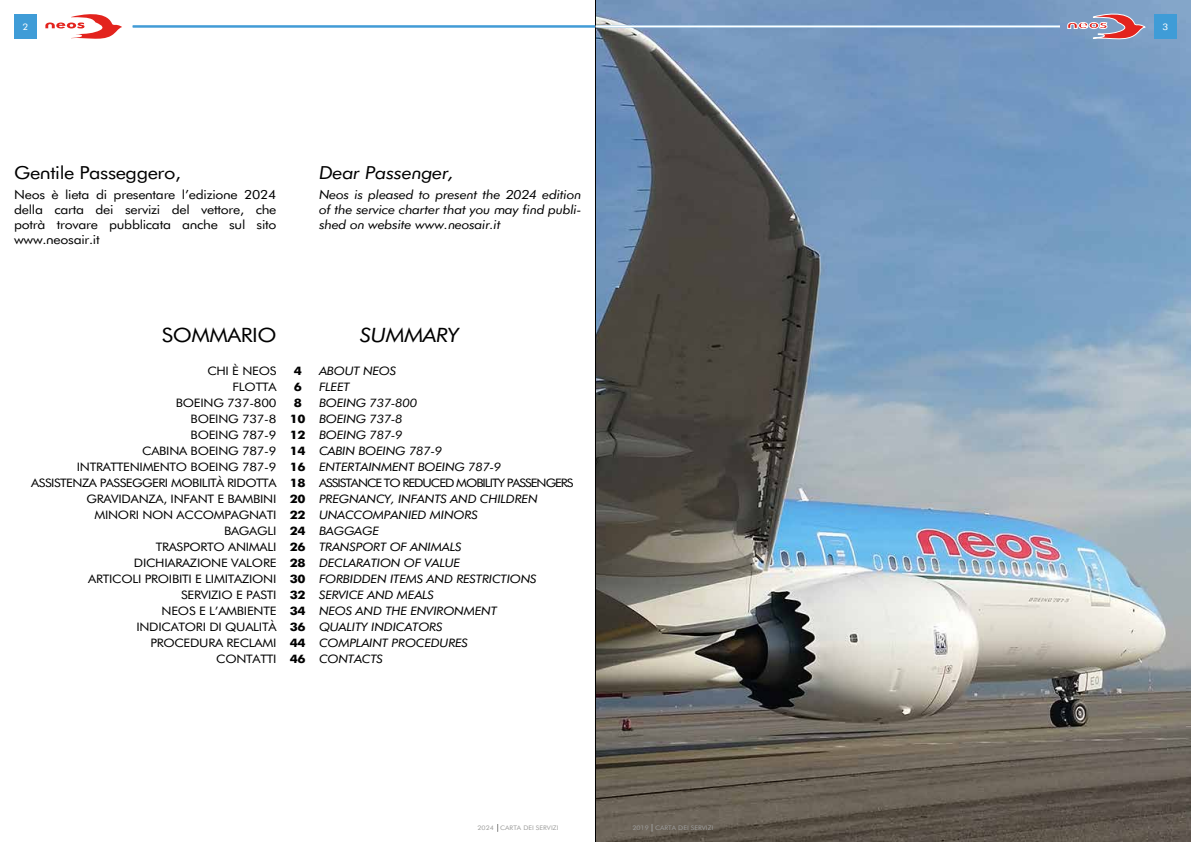
<style>
.page{position:relative;width:1191px;height:842px;background:#fff}
.page>*{position:absolute;margin:0;border:0;box-sizing:border-box;transform-origin:0 0}
.t1{font:22px "Neos";letter-spacing:-.02em;color:#000}
.t2{font:italic 22px "Neos";letter-spacing:-.02em;color:#000}
.t3{font:20px "Neos";letter-spacing:-.02em;color:#000}
.t4{font:italic 20px "Neos";letter-spacing:-.02em;color:#000}
.t5{font:14px/15px "Neos";letter-spacing:-.02em;color:#000;text-align:justify}
.t6{font:italic 14px/15px "Neos";letter-spacing:-.02em;color:#000;text-align:justify}
.t7{font:13px/16px "Neos";letter-spacing:-.02em;color:#000;text-align:right}
.t8{font:italic 13px/16px "Neos";letter-spacing:-.02em;color:#000}
.t9{font:13px "Neos";letter-spacing:-.08em;color:#000}
.t10{font:700 13px/16px "Neos";letter-spacing:-.02em;color:#000;text-align:center}
.t11{font:10px "Neos";color:#fff}
.t12{font:7px "Neos";color:#9d9d9c}
</style>
<div class="page">
<div style="left:14px;top:14px;width:23px;height:25px;background:#3f9cd7"></div>
<svg style="left:45px;top:14px;width:77px;height:25px"></svg>
<img style="left:596px;top:0;width:595px;height:842px">
<hr style="left:133px;top:25px;width:925px;height:2px;background:#419bd6">
<div style="left:1154px;top:14px;width:22px;height:25px;background:#3f9cd7"></div>
<svg style="left:1067px;top:9px;width:78px;height:33px;background:#a192aa"></svg>
<hr style="left:595px;top:0;width:1px;height:842px;background:#000">
<hr style="left:595px;top:25px;width:465px;height:2px;background:#fff">
<p class="t11" style="left:23px;top:22px;width:7px">2</p>
<h2 class="t3" style="left:14px;top:161px;width:168px">Gentile Passeggero,</h2>
<p class="t5" style="left:14px;top:187px;width:264px">Neos è lieta di presentare l’edizione 2024 della carta dei servizi del vettore, che potrà trovare pubblicata anche sul sito www.neosair.it</p>
<h2 class="t4" style="left:319px;top:161px;width:137px">Dear Passenger,</h2>
<p class="t6" style="left:319px;top:187px;width:264px">Neos is pleased to present the 2024 edition of the service charter that you may find publi&shy;shed on website www.neosair.it</p>
<h1 class="t1" style="left:162px;top:323px;width:116px">SOMMARIO</h1>
<h1 class="t2" style="left:360px;top:323px;width:101px">SUMMARY</h1>
<p class="t7" style="left:31px;top:363px;width:247px">CHI È NEOS<br>FLOTTA<br>BOEING 737-800<br>BOEING 737-8<br>BOEING 787-9<br>CABINA BOEING 787-9<br>INTRATTENIMENTO BOEING 787-9<br>ASSISTENZA PASSEGGERI MOBILITÀ RIDOTTA<br>GRAVIDANZA, INFANT E BAMBINI<br>MINORI NON ACCOMPAGNATI<br>BAGAGLI<br>TRASPORTO ANIMALI<br>DICHIARAZIONE VALORE<br>ARTICOLI PROIBITI E LIMITAZIONI<br>SERVIZIO E PASTI<br>NEOS E L’AMBIENTE<br>INDICATORI DI QUALITÀ<br>PROCEDURA RECLAMI<br>CONTATTI</p>
<p class="t8" style="left:319px;top:363px;width:184px">ABOUT NEOS<br>FLEET<br>BOEING 737-800<br>BOEING 737-8<br>BOEING 787-9<br>CABIN BOEING 787-9<br>ENTERTAINMENT BOEING 787-9</p>
<p class="t10" style="left:290px;top:363px;width:17px">4<br>6<br>8<br>10<br>12<br>14<br>16<br>18<br>20<br>22<br>24<br>26<br>28<br>30<br>32<br>34<br>36<br>44<br>46</p>
<p class="t9" style="left:319px;top:476px;width:256px">ASSISTANCE TO REDUCED MOBILITY PASSENGERS</p>
<p class="t8" style="left:319px;top:491px;width:220px">PREGNANCY, INFANTS AND CHILDREN<br>UNACCOMPANIED MINORS<br>BAGGAGE<br>TRANSPORT OF ANIMALS<br>DECLARATION OF VALUE<br>FORBIDDEN ITEMS AND RESTRICTIONS<br>SERVICE AND MEALS<br>NEOS AND THE ENVIRONMENT<br>QUALITY INDICATORS<br>COMPLAINT PROCEDURES<br>CONTACTS</p>
<p class="t12" style="left:477px;top:824px;width:83px">2024 CARTA DEI SERVIZI</p>
<p class="t12" style="left:640px;top:824px;width:10px">24</p>
<p class="t12" style="left:632px;top:824px;width:83px">2019 CARTA DEI SERVIZI</p>
<p class="t11" style="left:1162px;top:22px;width:7px">3</p>
</div>
